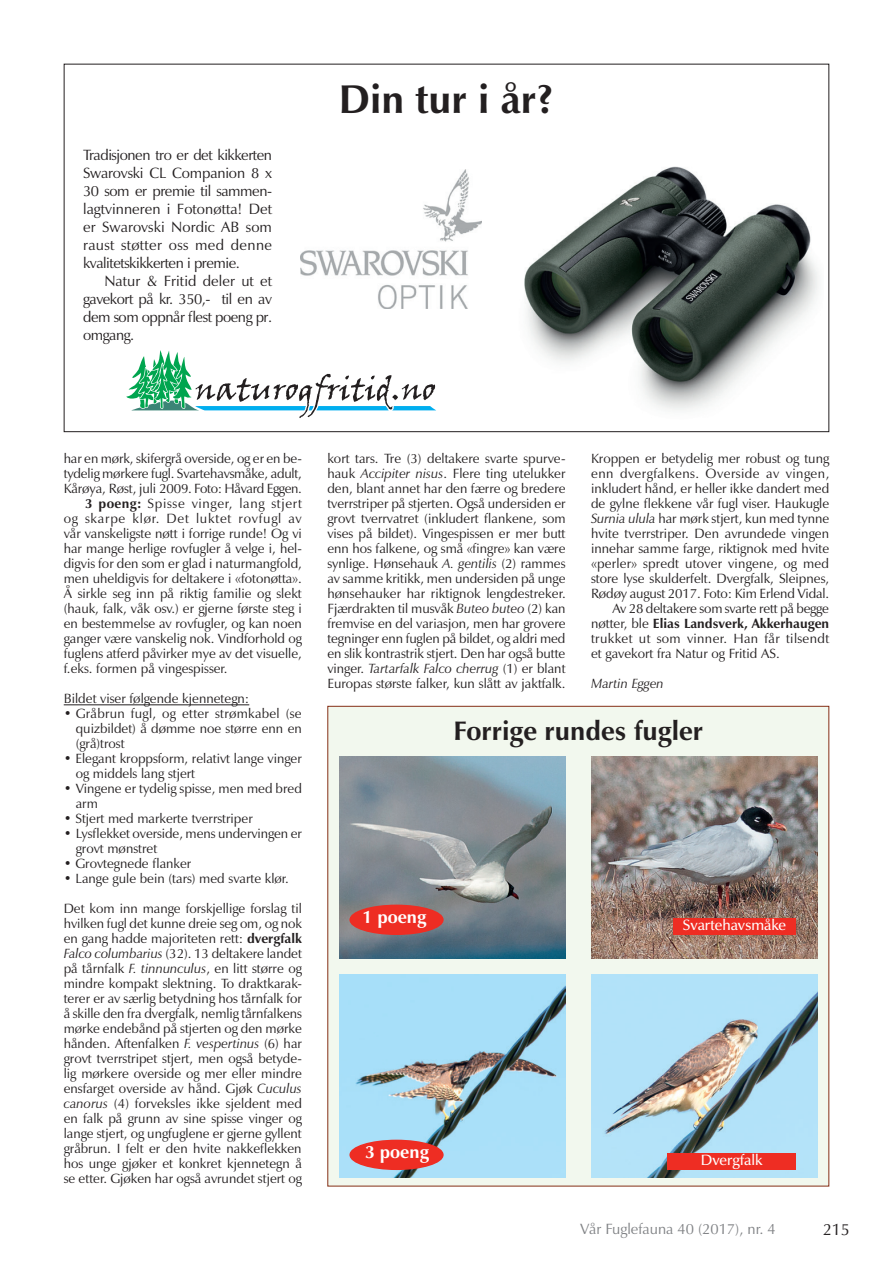
<style>
.page{position:relative;width:893px;height:1263px;background:#fff}
.page>*{position:absolute;margin:0;border:0;box-sizing:border-box;transform-origin:0 0}
.t1{font:700 40.5px "Zapf Humanist 601 BT";color:#231f20}
.t2{font:700 27px "Zapf Humanist 601 BT";color:#231f20}
.t3{font:700 18px "Zapf Humanist 601 BT";color:#fff}
.t4{font:16.5px "Zapf Humanist 601 BT";color:#231f20}
.t5{font:15px/18px "Zapf Humanist 601 BT";letter-spacing:-.03em;color:#231f20;text-align:justify}
.t6{font:15px "Zapf Humanist 601 BT";color:#808285}
.t7{font:600 15px "Zapf Humanist 601 BT";color:#fff}
.t8{font:13.5px/15px "Zapf Humanist 601 BT";color:#231f20;text-align:justify}
.t9{font:700 13.5px "Zapf Humanist 601 BT";color:#231f20}
.t10{font:13.5px "Zapf Humanist 601 BT";letter-spacing:.035em;color:#231f20}
.t11{font:13.5px "Zapf Humanist 601 BT";letter-spacing:.025em;color:#231f20}
.t12{font:13.5px "Zapf Humanist 601 BT";letter-spacing:.055em;color:#231f20}
.t13{font:13.5px "Zapf Humanist 601 BT";letter-spacing:.05em;color:#231f20}
.t14{font:italic 13.5px "Zapf Humanist 601 BT";color:#231f20}
.s1{font-weight:700}
.s2{font-style:italic}
.s3{font-weight:400}
</style>
<div class="page">
<div style="left:327px;top:706px;width:502px;height:480px;background:#f2f8ee"></div>
<img style="left:591px;top:975px;width:227px;height:202px">
<img style="left:591px;top:756px;width:227px;height:203px">
<img style="left:339px;top:975px;width:227px;height:202px">
<img style="left:339px;top:756px;width:227px;height:203px">
<div style="left:673px;top:918px;width:123px;height:17px;background:#ee2d23"></div>
<div style="left:668px;top:1153px;width:128px;height:17px;background:#ee2d23"></div>
<img style="left:524px;top:166px;width:294px;height:244px">
<svg style="left:126px;top:350px;width:310px;height:68px"></svg>
<img style="left:300px;top:170px;width:182px;height:139px">
<hr style="left:64px;top:704px;width:185px;height:1px;background:#231f20">
<div style="left:350px;top:905px;width:93px;height:29px;background:#ee2d23;border-radius:50%"></div>
<div style="left:349px;top:905px;width:95px;height:30px;border:2px solid #ee2d23;border-radius:50%"></div>
<div style="left:350px;top:1140px;width:93px;height:29px;background:#ee2d23;border-radius:50%"></div>
<div style="left:349px;top:1140px;width:95px;height:30px;border:2px solid #ee2d23;border-radius:50%"></div>
<p class="t5" style="left:83px;top:146px;width:191px">Tradisjonen tro er det kikkerten Swarovski CL Companion 8 x 30 som er premie til sammen&shy;lagtvinneren i Fotonøtta! Det er Swarovski Nordic AB som raust støtter oss med denne kvalitetskikkerten i premie.</p>
<p class="t5" style="left:83px;top:272px;width:191px;text-indent:21px">Natur &amp; Fritid deler ut et gavekort på kr. 350,- til en av dem som oppnår flest poeng pr. omgang.</p>
<h1 class="t1" style="left:339px;top:74px;width:217px">Din tur i år?</h1>
<p class="t8" style="left:64px;top:451px;width:240px">har en mørk, skifergrå overside, og er en be-</p>
<p class="t8" style="left:64px;top:466px;width:240px">tydelig mørkere fugl. Svartehavsmåke, adult,</p>
<p class="t8" style="left:64px;top:481px;width:240px">Kårøya, Røst, juli 2009. Foto: Håvard Eggen.</p>
<p class="t13" style="left:85px;top:495px;width:218px"><span class="s1">3 poeng:</span> Spisse vinger, lang stjert</p>
<p class="t12" style="left:64px;top:510px;width:240px">og skarpe klør. Det luktet rovfugl av</p>
<p class="t8" style="left:64px;top:526px;width:240px">vår vanskeligste nøtt i forrige runde! Og vi</p>
<p class="t8" style="left:64px;top:541px;width:240px">har mange herlige rovfugler å velge i, hel-</p>
<p class="t8" style="left:64px;top:556px;width:240px">digvis for den som er glad i naturmangfold,</p>
<p class="t8" style="left:64px;top:571px;width:240px">men uheldigvis for deltakere i «fotonøtta».</p>
<p class="t8" style="left:64px;top:586px;width:240px">Å sirkle seg inn på riktig familie og slekt</p>
<p class="t8" style="left:64px;top:601px;width:240px">(hauk, falk, våk osv.) er gjerne første steg i</p>
<p class="t8" style="left:64px;top:616px;width:240px">en bestemmelse av rovfugler, og kan noen</p>
<p class="t8" style="left:64px;top:631px;width:240px">ganger være vanskelig nok. Vindforhold og</p>
<p class="t8" style="left:64px;top:646px;width:240px">fuglens atferd påvirker mye av det visuelle,</p>
<p class="t8" style="left:64px;top:661px;width:165px">f.eks. formen på vingespisser.</p>
<p class="t8" style="left:64px;top:691px;width:187px">Bildet viser følgende kjennetegn:</p>
<p class="t8" style="left:76px;top:706px;width:228px;text-indent:-12px">• Gråbrun fugl, og etter strømkabel (se quizbildet) å dømme noe større enn en (grå)trost</p>
<p class="t8" style="left:76px;top:751px;width:228px;text-indent:-12px">• Elegant kroppsform, relativt lange vinger og middels lang stjert</p>
<p class="t8" style="left:76px;top:781px;width:228px;text-indent:-12px">• Vingene er tydelig spisse, men med bred arm</p>
<p class="t8" style="left:64px;top:811px;width:190px">• Stjert med markerte tverrstriper</p>
<p class="t8" style="left:76px;top:826px;width:228px;text-indent:-12px">• Lysflekket overside, mens undervingen er grovt mønstret</p>
<p class="t8" style="left:64px;top:856px;width:129px">• Grovtegnede flanker</p>
<p class="t8" style="left:64px;top:871px;width:227px">• Lange gule bein (tars) med svarte klør.</p>
<p class="t8" style="left:64px;top:901px;width:240px">Det kom inn mange forskjellige forslag til hvilken fugl det kunne dreie seg om, og nok en gang hadde majoriteten rett: <span class="s1">dvergfalk </span><span class="s2">Falco columbarius</span> (32). 13 deltakere landet på tårnfalk <span class="s2">F. tinnunculus</span>, en litt større og mindre kompakt slektning. To draktkarak&shy;terer er av særlig betydning hos tårnfalk for å skille den fra dvergfalk, nemlig tårnfalkens mørke endebånd på stjerten og den mørke hånden. Aftenfalken <span class="s2">F. vespertinus</span> (6) har grovt tverrstripet stjert, men også betyde&shy;lig mørkere overside og mer eller mindre ensfarget overside av hånd. Gjøk <span class="s2">Cuculus canorus</span> (4) forveksles ikke sjeldent med en falk på grunn av sine spisse vinger og lange stjert, og ungfuglene er gjerne gyllent gråbrun. I felt er den hvite nakkeflekken hos unge gjøker et konkret kjennetegn å se etter. Gjøken har også avrundet stjert og</p>
<p class="t8" style="left:327px;top:451px;width:240px">kort tars. Tre (3) deltakere svarte spurve&shy;hauk <span class="s2">Accipiter nisus</span>. Flere ting utelukker den, blant annet har den færre og bredere tverrstriper på stjerten. Også undersiden er grovt tverrvatret (inkludert flankene, som vises på bildet). Vingespissen er mer butt enn hos falkene, og små «fingre» kan være synlige. Hønsehauk <span class="s2">A. gentilis</span> (2) rammes av samme kritikk, men undersiden på unge hønsehauker har riktignok lengdestreker.<br>Fjærdrakten til musvåk <span class="s2">Buteo buteo</span> (2) kan fremvise en del variasjon, men har grovere tegninger enn fuglen på bildet, og aldri med en slik kontrastrik stjert. Den har også butte vinger. <span class="s2">Tartarfalk Falco cherrug</span> (1) er blant Europas største falker, kun slått av jaktfalk.</p>
<p class="t8" style="left:591px;top:451px;width:240px">Kroppen er betydelig mer robust og tung</p>
<p class="t10" style="left:591px;top:465px;width:240px">enn dvergfalkens. Overside av vingen,</p>
<p class="t8" style="left:591px;top:481px;width:240px">inkludert hånd, er heller ikke dandert med</p>
<p class="t8" style="left:591px;top:496px;width:240px">de gylne flekkene vår fugl viser. Haukugle</p>
<p class="t8" style="left:591px;top:511px;width:240px"><span class="s2">Surnia ulula</span> har mørk stjert, kun med tynne</p>
<p class="t8" style="left:591px;top:526px;width:240px">hvite tverrstriper. Den avrundede vingen</p>
<p class="t8" style="left:591px;top:541px;width:240px">innehar samme farge, riktignok med hvite</p>
<p class="t8" style="left:591px;top:556px;width:239px">«perler» spredt utover vingene, og med</p>
<p class="t8" style="left:591px;top:571px;width:240px">store lyse skulderfelt. Dvergfalk, Sleipnes,</p>
<p class="t8" style="left:591px;top:586px;width:240px">Rødøy august 2017. Foto: Kim Erlend Vidal.</p>
<p class="t8" style="left:612px;top:601px;width:218px">Av 28 deltakere som svarte rett på begge</p>
<p class="t9" style="left:591px;top:615px;width:240px"><span class="s3">nøtter, ble</span> Elias Landsverk, Akkerhaugen</p>
<p class="t11" style="left:591px;top:630px;width:240px">trukket ut som vinner. Han får tilsendt</p>
<p class="t8" style="left:591px;top:646px;width:190px">et gavekort fra Natur og Fritid AS.</p>
<p class="t14" style="left:591px;top:675px;width:74px">Martin Eggen</p>
<h2 class="t2" style="left:454px;top:714px;width:251px">Forrige rundes fugler</h2>
<h3 class="t3" style="left:362px;top:905px;width:65px">1 poeng</h3>
<h3 class="t3" style="left:365px;top:1140px;width:65px">3 poeng</h3>
<p class="t7" style="left:683px;top:915px;width:105px">Svartehavsmåke</p>
<p class="t7" style="left:701px;top:1151px;width:63px">Dvergfalk</p>
<p class="t6" style="left:580px;top:1219px;width:197px">Vår Fuglefauna 40 (2017), nr. 4</p>
<p class="t4" style="left:823px;top:1219px;width:29px">215</p>
</div>
